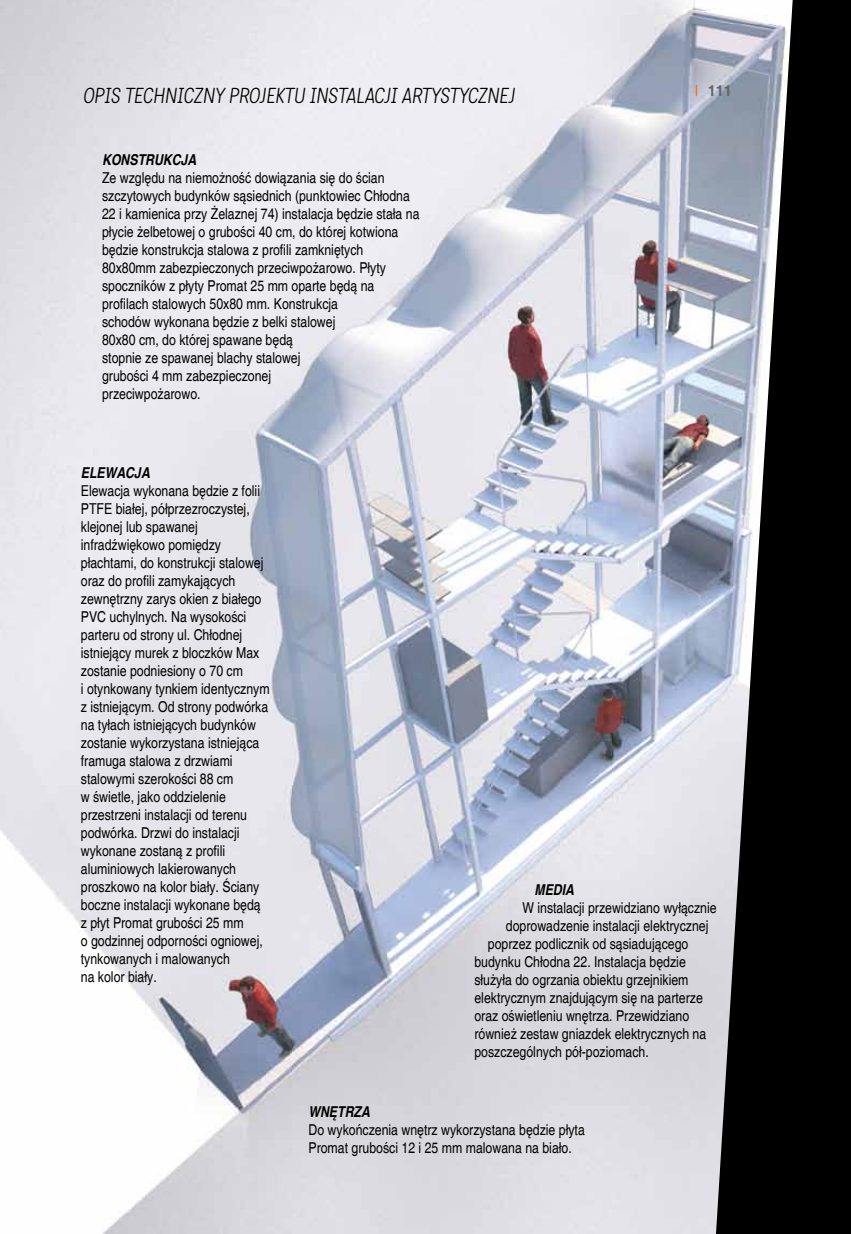
<style>
.page{position:relative;width:851px;height:1234px;background:#fff}
.page>*{position:absolute;margin:0;border:0;box-sizing:border-box;transform-origin:0 0}
.t1{font:italic 300 21px "Katarine Std";color:#000}
.t2{font:condensed 15px/18px "Helvetica";color:#000}
.t3{font:italic 700 condensed 15px "Helvetica";color:#000}
.t4{font:700 15px "Helvetica";color:#646567}
</style>
<div class="page">
<img style="left:0;top:0;width:715px;height:1233px">
<svg style="left:715px;top:0;width:135px;height:1233px;fill:#000"></svg>
<svg style="left:695px;top:85px;width:2px;height:11px"></svg>
<h1 class="t1" style="left:84px;top:82px;width:433px">OPIS TECHNICZNY PROJEKTU INSTA LACJI ARTYSTYCZNEJ</h1>
<p class="t3" style="left:102px;top:151px;width:96px">KONSTRUKCJA</p>
<p class="t2" style="left:102px;top:169px;width:319px">Ze względu na niemożność dowiązania się do ścian szczytowych budynków sąsiednich (punktowiec Chłodna 22 i kamienica przy Żelaznej 74) instalacja będzie stała na płycie żelbetowej o grubości 40 cm, do której kotwiona będzie konstrukcja stalowa z profili zamkniętych 80x80mm zabezpieczonych przeciwpożarowo. Płyty spoczników z płyty Promat 25 mm oparte będą na profilach stalowych 50x80 mm. Konstrukcja<br>schodów wykonana będzie z belki stalowej<br>80x80 cm, do której spawane będą<br>stopnie ze spawanej blachy stalowej<br>grubości 4 mm zabezpieczonej<br>przeciwpożarowo.</p>
<p class="t4" style="left:707px;top:82px;width:25px">111</p>
<p class="t3" style="left:81px;top:463px;width:71px">ELEWACJA</p>
<p class="t2" style="left:81px;top:481px;width:190px">Elewacja wykonana będzie z folii<br>PTFE białej, półprzezroczystej, klejonej lub spawanej infradźwiękowo pomiędzy płachtami, do konstrukcji stalowej oraz do profili zamykających zewnętrzny zarys okien z białego<br>PVC uchylnych. Na wysokości parteru od strony ul. Chłodnej istniejący murek z bloczków Max zostanie podniesiony o 70 cm<br>i otynkowany tynkiem identycznym z istniejącym. Od strony podwórka na tyłach istniejących budynków zostanie wykorzystana istniejąca framuga stalowa z drzwiami stalowymi szerokości 88 cm<br>w świetle, jako oddzielenie przestrzeni instalacji od terenu podwórka. Drzwi do instalacji wykonane zostaną z profili aluminiowych lakierowanych proszkowo na kolor biały. Ściany boczne instalacji wykonane będą z płyt Promat grubości 25 mm<br>o godzinnej odporności ogniowej, tynkowanych i malowanych<br>na kolor biały.</p>
<p class="t3" style="left:534px;top:880px;width:41px">MEDIA</p>
<p class="t2" style="left:522px;top:898px;width:196px">W instalacji przewidziano wyłącznie</p>
<p class="t2" style="left:506px;top:916px;width:204px">doprowadzenie instalacji elektrycznej</p>
<p class="t2" style="left:488px;top:934px;width:202px">poprzez podlicznik od sąsiadującego</p>
<p class="t2" style="left:474px;top:952px;width:213px">budynku Chłodna 22. Instalacja będzie</p>
<p class="t2" style="left:474px;top:970px;width:215px">służyła do ogrzania obiektu grzejnikiem</p>
<p class="t2" style="left:474px;top:988px;width:230px">elektrycznym znajdującym się na parterze</p>
<p class="t2" style="left:474px;top:1006px;width:216px">oraz oświetleniu wnętrza. Przewidziano</p>
<p class="t2" style="left:474px;top:1024px;width:233px">również zestaw gniazdek elektrycznych na</p>
<p class="t2" style="left:474px;top:1042px;width:176px">poszczególnych pół-poziomach.</p>
<p class="t3" style="left:308px;top:1102px;width:63px">WNĘTRZA</p>
<p class="t2" style="left:308px;top:1120px;width:278px">Do wykończenia wnętrz wykorzystana będzie płyta<br>Promat grubości 12 i 25 mm malowana na biało.</p>
</div>
